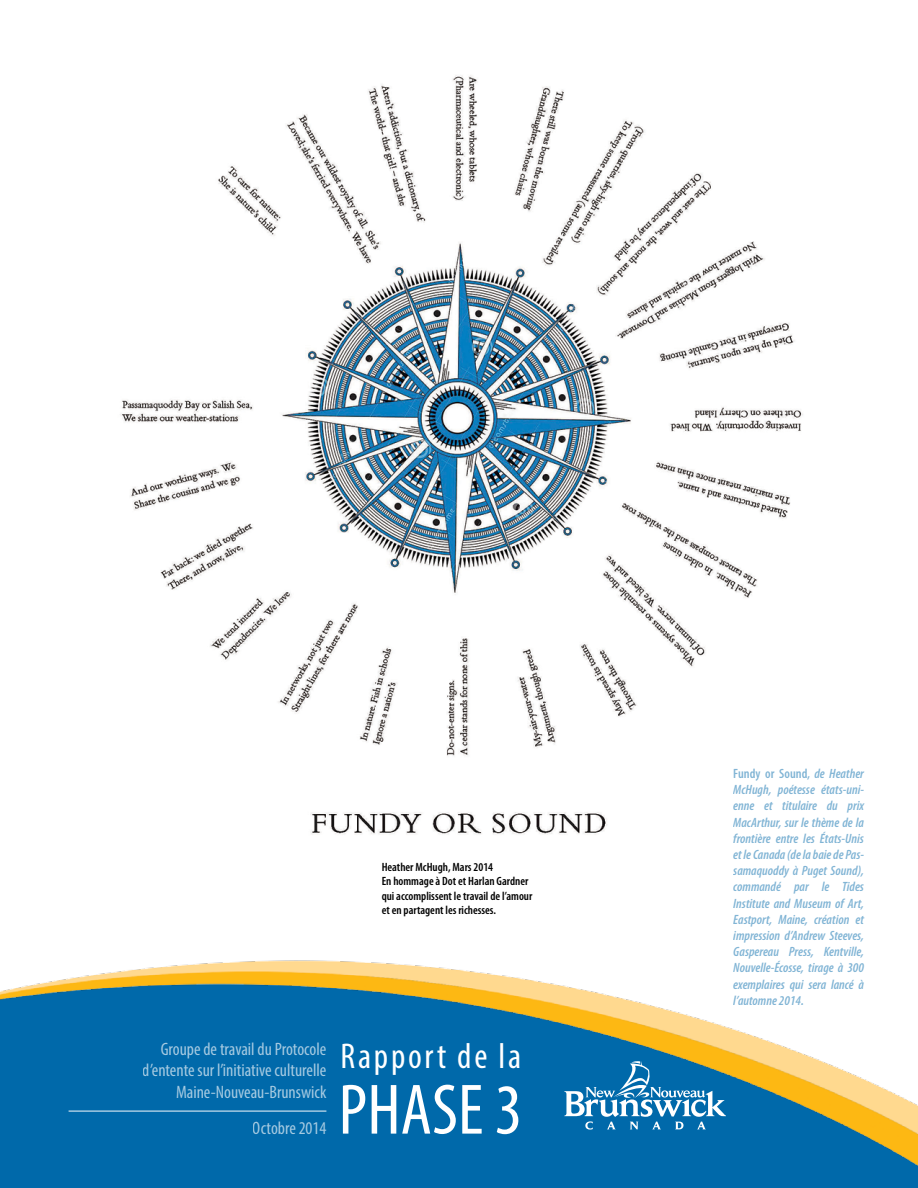
<style>
.page{position:relative;width:918px;height:1188px;background:#fff}
.page>*{position:absolute;margin:0;border:0;box-sizing:border-box;transform-origin:0 0}
.t1{font:condensed 72px "Myriad Pro";color:#fff}
.t2{font:condensed 36px "Myriad Pro";letter-spacing:.075em;color:#fff}
.t3{font:condensed 18px/21.6px "Myriad Pro";color:#fff;text-align:right}
.t4{font:italic 600 condensed 13.5px/16.2px "Myriad Pro";color:#0069aa;text-align:justify}
.t5{font:600 condensed 12px/14.4px "Myriad Pro";color:#000}
.s1{font-style:normal}
</style>
<div class="page">
<div style="left:0;top:1172px;width:918px;height:16px;background:#0069aa"></div>
<img style="left:0;top:960px;width:918px;height:212px">
<svg style="left:564px;top:1061px;width:162px;height:69px"></svg>
<img style="left:120px;top:75px;width:683px;height:760px">
<hr style="left:69px;top:1110px;width:257px;height:2px;background:#fff">
<p class="t5" style="left:382px;top:860px;width:113px">Heather McHugh, Mars 2014</p>
<p class="t5" style="left:382px;top:874px;width:152px">En hommage à Dot et Harlan Gardner qui accomplissent le travail de l’amour et en partagent les richesses.</p>
<h3 class="t3" style="left:143px;top:1038px;width:185px">Groupe de travail du Protocole d’entente sur l’initiative culturelle<br>Maine-Nouveau-Brunswick</h3>
<h3 class="t3" style="left:253px;top:1117px;width:75px">Octobre 2014</h3>
<p class="t2" style="left:340px;top:1035px;width:182px">Rapport de la</p>
<p class="t1" style="left:339px;top:1066px;width:185px">PHASE 3</p>
<p class="t4" style="left:733px;top:766px;width:132px"><span class="s1">Fundy or Sound,</span> de Heather McHugh, poétesse états-uni&shy;enne et titulaire du prix MacArthur, sur le thème de la frontière entre les États-Unis et le Canada (de la baie de Pas&shy;samaquoddy à Puget Sound), commandé par le Tides Institute and Museum of Art, Eastport, Maine, création et impression d’Andrew Steeves, Gaspereau Press, Kentville, Nouvelle-Écosse, tirage à 300 exemplaires qui sera lancé à l’automne 2014.</p>
</div>
